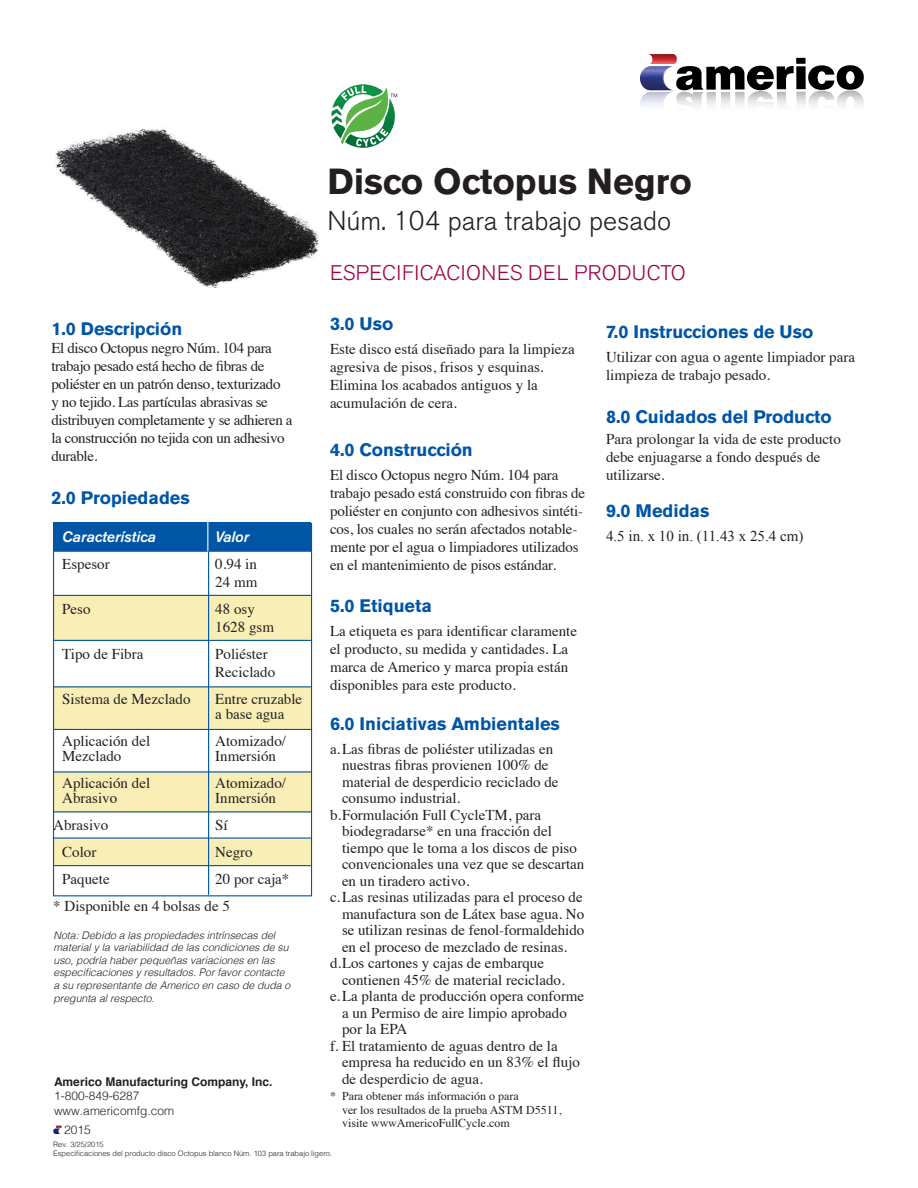
<style>
.page{position:relative;width:918px;height:1188px;background:#fff}
.page>*{position:absolute;margin:0;border:0;box-sizing:border-box;transform-origin:0 0}
.t1{font:700 36px "Akzidenz Grotesk BE";color:#231f20}
.t2{font:300 27px "Akzidenz Grotesk BE";color:#231f20}
.t3{font:300 21px "Akzidenz Grotesk BE";letter-spacing:.02em;color:#a30146}
.t4{font:700 18px "Akzidenz Grotesk BE";color:#0155a5}
.t5{font:15px/18px "Times";color:#231f20}
.t6{font:15px/18px "Times";letter-spacing:-.025em;color:#231f20}
.t7{font:15px "Times New Roman";color:#231f20}
.t8{font:italic 500 15px "Akzidenz Grotesk BE";color:#fff}
.t9{font:12px/13.5px "Times";color:#231f20}
.t10{font:300 12px "Helvetica";color:#231f20}
.t11{font:700 12px "Helvetica";color:#231f20}
.t12{font:italic 300 10.5px/12.6px "Helvetica";color:#231f20}
.t13{font:300 7.5px "Helvetica";color:#231f20}
</style>
<div class="page">
<img style="left:676px;top:92px;width:27px;height:14px">
<img style="left:706px;top:92px;width:39px;height:14px">
<img style="left:747px;top:91px;width:27px;height:15px">
<img style="left:796px;top:92px;width:10px;height:14px">
<img style="left:808px;top:91px;width:27px;height:15px">
<img style="left:837px;top:90px;width:27px;height:16px">
<img style="left:640px;top:92px;width:32px;height:14px">
<svg style="left:676px;top:66px;width:118px;height:24px"></svg>
<div style="left:796px;top:58px;width:10px;height:6px;background:#000"></div>
<div style="left:796px;top:66px;width:10px;height:23px;background:#000"></div>
<svg style="left:808px;top:65px;width:56px;height:25px"></svg>
<img style="left:640px;top:66px;width:33px;height:22px">
<img style="left:649px;top:54px;width:28px;height:10px">
<svg style="left:53px;top:1126px;width:9px;height:8px"></svg>
<div style="left:53px;top:522px;width:258px;height:29px;background:#0155a5"></div>
<div style="left:54px;top:839px;width:258px;height:26px;background:#f9eeb5"></div>
<div style="left:54px;top:771px;width:258px;height:42px;background:#f9eeb5"></div>
<div style="left:54px;top:686px;width:258px;height:44px;background:#f9eeb5"></div>
<div style="left:53px;top:595px;width:258px;height:46px;background:#f9eeb5"></div>
<div style="left:53px;top:523px;width:259px;height:373px;border:1px solid #0155a5"></div>
<hr style="left:208px;top:525px;width:1px;height:370px;background:#0155a5">
<hr style="left:53px;top:551px;width:258px;height:1px;background:#0155a5">
<hr style="left:54px;top:595px;width:258px;height:1px;background:#0155a5">
<hr style="left:53px;top:865px;width:258px;height:1px;background:#0155a5">
<hr style="left:54px;top:640px;width:258px;height:1px;background:#0155a5">
<hr style="left:54px;top:686px;width:258px;height:1px;background:#0155a5">
<hr style="left:54px;top:729px;width:258px;height:1px;background:#0155a5">
<hr style="left:53px;top:771px;width:258px;height:2px;background:#0155a5">
<hr style="left:54px;top:811px;width:258px;height:1px;background:#0155a5">
<hr style="left:207px;top:519px;width:1px;height:32px;background:#fff">
<hr style="left:53px;top:837px;width:258px;height:2px;background:#0155a5">
<img style="left:54px;top:127px;width:266px;height:161px">
<svg style="left:331px;top:84px;width:67px;height:64px"></svg>
<p class="t1" style="left:327px;top:161px;width:366px">Disco Octopus Negro</p>
<p class="t2" style="left:327px;top:206px;width:345px">Núm. 104 para trabajo pesado</p>
<p class="t3" style="left:330px;top:261px;width:357px">ESPECIFICACIONES DEL PRODUCTO</p>
<p class="t4" style="left:330px;top:314px;width:65px">3.0 Uso</p>
<p class="t5" style="left:330px;top:339px;width:246px">Este disco está diseñado para la limpieza agresiva de pisos, frisos y esquinas.<br>Elimina los acabados antiguos y la acumulación de cera.</p>
<p class="t4" style="left:330px;top:440px;width:144px">4.0 Construcción</p>
<p class="t5" style="left:330px;top:465px;width:257px">El disco Octopus negro Núm. 104 para trabajo pesado está construido con fibras de poliéster en conjunto con adhesivos sintéti&shy;cos, los cuales no serán afectados notable&shy;mente por el agua o limpiadores utilizados en el mantenimiento de pisos estándar.</p>
<p class="t4" style="left:330px;top:596px;width:103px">5.0 Etiqueta</p>
<p class="t5" style="left:330px;top:621px;width:249px">La etiqueta es para identificar claramente el producto, su medida y cantidades. La marca de Americo y marca propia están disponibles para este producto.</p>
<p class="t4" style="left:330px;top:713px;width:231px">6.0 Iniciativas Ambientales</p>
<p class="t5" style="left:342px;top:739px;width:218px;line-height:16.5px;text-indent:-12px">a.Las fibras de poliéster utilizadas en nuestras fibras provienen 100% de material de desperdicio reciclado de consumo industrial.</p>
<p class="t5" style="left:342px;top:805px;width:244px;line-height:16.5px;text-indent:-12px">b.Formulación Full CycleTM, para biodegradarse* en una fracción del tiempo que le toma a los discos de piso convencionales una vez que se descartan en un tiradero activo.</p>
<p class="t5" style="left:342px;top:888px;width:244px;line-height:16.5px;text-align:justify;text-indent:-12px">c.Las resinas utilizadas para el proceso de manufactura son de Látex base agua. No se utilizan resinas de fenol-formaldehido en el proceso de mezclado de resinas.</p>
<p class="t5" style="left:342px;top:954px;width:224px;line-height:16.5px;text-indent:-12px">d.Los cartones y cajas de embarque contienen 45% de material reciclado.</p>
<p class="t5" style="left:342px;top:987px;width:244px;line-height:16.5px;text-indent:-12px">e.La planta de producción opera conforme a un Permiso de aire limpio aprobado por la EPA</p>
<p class="t5" style="left:342px;top:1036px;width:239px;line-height:16.5px;text-indent:-12px">f. El tratamiento de aguas dentro de la empresa ha reducido en un 83% el flujo de desperdicio de agua.</p>
<p class="t9" style="left:342px;top:1089px;width:221px;text-indent:-12px">* Para obtener más información o para<br>ver los resultados de la prueba ASTM D5511, visite wwwAmericoFullCycle.com</p>
<p class="t4" style="left:51px;top:318px;width:132px">1.0 Descripción</p>
<p class="t6" style="left:51px;top:337px;width:243px">El disco Octopus negro Núm. 104 para trabajo pesado está hecho de fibras de poliéster en un patrón denso, texturizado<br>y no tejido. Las partículas abrasivas se distribuyen completamente y se adhieren a la construcción no tejida con un adhesivo durable.</p>
<p class="t4" style="left:51px;top:487px;width:140px">2.0 Propiedades</p>
<p class="t8" style="left:62px;top:528px;width:95px">Característica</p>
<p class="t8" style="left:215px;top:528px;width:35px">Valor</p>
<p class="t5" style="left:62px;top:553px;width:49px">Espesor</p>
<p class="t5" style="left:215px;top:553px;width:43px">0.94 in</p>
<p class="t5" style="left:215px;top:571px;width:44px">24 mm</p>
<p class="t5" style="left:62px;top:598px;width:30px">Peso</p>
<p class="t5" style="left:215px;top:598px;width:60px">48 osy<br>1628 gsm</p>
<p class="t5" style="left:62px;top:643px;width:83px">Tipo de Fibra</p>
<p class="t5" style="left:215px;top:643px;width:54px">Poliéster</p>
<p class="t5" style="left:215px;top:661px;width:61px">Reciclado</p>
<p class="t5" style="left:62px;top:688px;width:130px">Sistema de Mezclado</p>
<p class="t5" style="left:215px;top:688px;width:89px">Entre cruzable</p>
<p class="t5" style="left:215px;top:703px;width:71px">a base agua</p>
<p class="t5" style="left:62px;top:730px;width:89px">Aplicación del</p>
<p class="t5" style="left:215px;top:730px;width:72px">Atomizado/</p>
<p class="t5" style="left:62px;top:745px;width:61px">Mezclado</p>
<p class="t5" style="left:215px;top:745px;width:62px">Inmersión</p>
<p class="t5" style="left:62px;top:772px;width:89px">Aplicación del</p>
<p class="t5" style="left:215px;top:772px;width:72px">Atomizado/</p>
<p class="t5" style="left:62px;top:787px;width:56px">Abrasivo</p>
<p class="t5" style="left:215px;top:787px;width:62px">Inmersión</p>
<p class="t5" style="left:53px;top:814px;width:56px">Abrasivo</p>
<p class="t5" style="left:215px;top:814px;width:14px">Sí</p>
<p class="t5" style="left:62px;top:841px;width:36px">Color</p>
<p class="t5" style="left:215px;top:841px;width:39px">Negro</p>
<p class="t5" style="left:62px;top:868px;width:49px">Paquete</p>
<p class="t5" style="left:215px;top:868px;width:76px">20 por caja*</p>
<p class="t5" style="left:53px;top:895px;width:178px">* Disponible en 4 bolsas de 5</p>
<p class="t12" style="left:54px;top:928px;width:238px">Nota: Debido a las propiedades intrínsecas del material y la variabilidad de las condiciones de su uso, podría haber pequeñas variaciones en las especificaciones y resultados. Por favor contacte a su representante de Americo en caso de duda o pregunta al respecto.</p>
<p class="t11" style="left:54px;top:1072px;width:220px">Americo Manufacturing Company, Inc.</p>
<p class="t10" style="left:54px;top:1086px;width:87px">1-800-849-6287</p>
<p class="t10" style="left:54px;top:1100px;width:122px">www.americomfg.com</p>
<p class="t10" style="left:64px;top:1120px;width:28px">2015</p>
<p class="t13" style="left:53px;top:1138px;width:52px">Rev. 3/25/2015</p>
<p class="t13" style="left:53px;top:1147px;width:280px">Especificaciones del producto disco Octopus blanco Núm. 103 para trabajo ligero.</p>
<p class="t4" style="left:606px;top:321px;width:209px">7.0 Instrucciones de Uso</p>
<p class="t5" style="left:606px;top:346px;width:251px">Utilizar con agua o agente limpiador para limpieza de trabajo pesado.</p>
<p class="t4" style="left:606px;top:406px;width:227px">8.0 Cuidados del Producto</p>
<p class="t5" style="left:606px;top:429px;width:236px">Para prolongar la vida de este producto debe enjuagarse a fondo después de utilizarse.</p>
<p class="t4" style="left:606px;top:501px;width:105px">9.0 Medidas</p>
<p class="t7" style="left:606px;top:526px;width:199px">4.5 in. x 10 in. (11.43 x 25.4 cm)</p>
</div>
